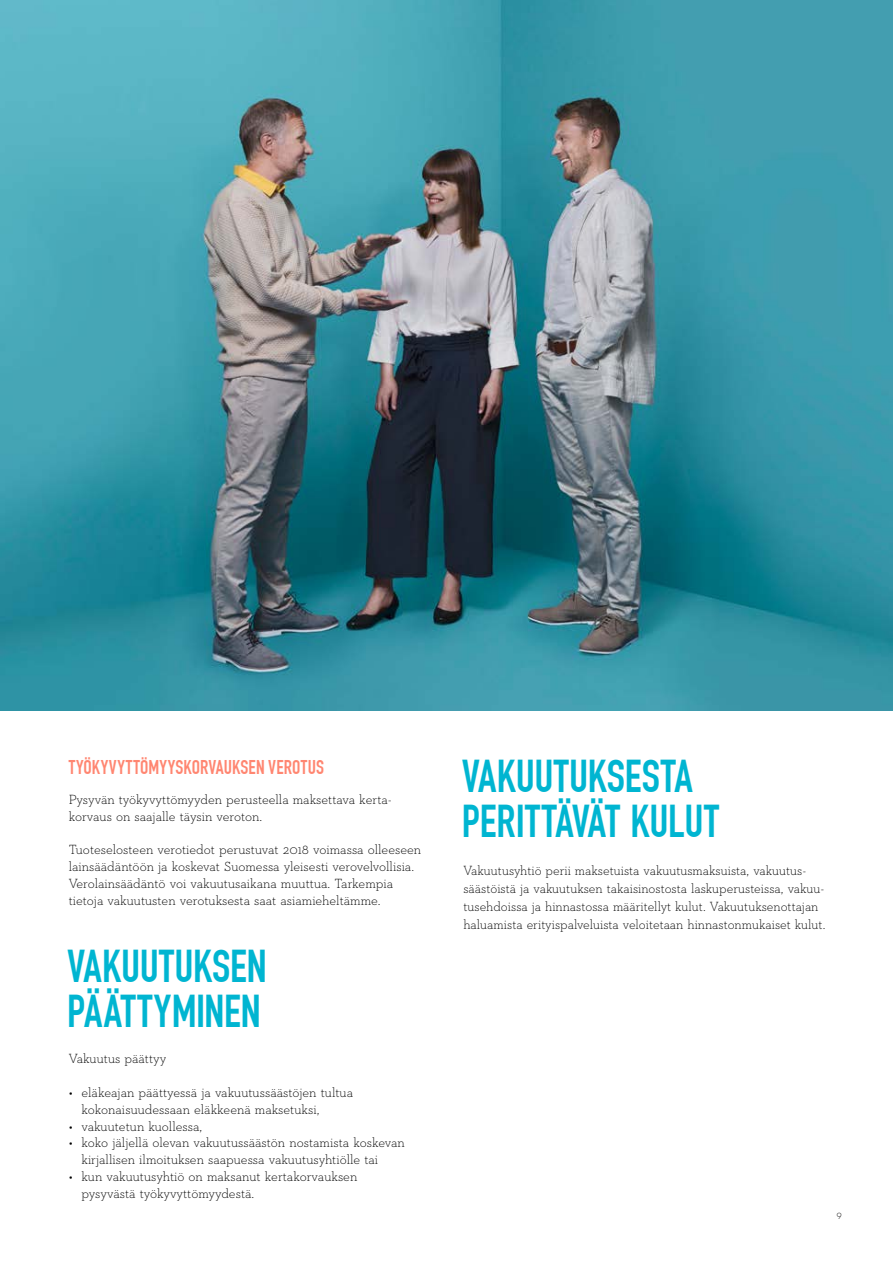
<style>
.page{position:relative;width:893px;height:1263px;background:#fff}
.page>*{position:absolute;margin:0;border:0;box-sizing:border-box;transform-origin:0 0}
.t1{font:700 45px/45px "DIN Condensed";letter-spacing:-.005em;color:#00b5d1}
.t2{font:700 19.5px "DIN Condensed";letter-spacing:.01em;color:#ff8671}
.t3{font:300 13.5px/16.8px "Neutraface Slab Text";letter-spacing:-.005em;color:#000}
.t4{font:300 10.5px "Neutraface Slab Text";color:#000}
</style>
<div class="page">
<img style="left:0;top:0;width:893px;height:710px">
<h2 class="t2" style="left:69px;top:755px;width:257px">TYÖKYVYTTÖMYYSKORVAUKSEN VEROTUS</h2>
<p class="t3" style="left:69px;top:791px;width:323px">Pysyvän työkyvyttömyyden perusteella maksettava kerta&shy;korvaus on saajalle täysin veroton.</p>
<p class="t3" style="left:69px;top:841px;width:354px">Tuoteselosteen verotiedot perustuvat 2018 voimassa olleeseen lainsäädäntöön ja koskevat Suomessa yleisesti verovelvollisia.<br>Verolainsäädäntö voi vakuutusaikana muuttua. Tarkempia tietoja vakuutusten verotuksesta saat asiamieheltämme.</p>
<h1 class="t1" style="left:67px;top:944px;width:201px">VAKUUTUKSEN<br>PÄÄTTYMINEN</h1>
<p class="t3" style="left:69px;top:1050px;width:99px">Vakuutus päättyy</p>
<p class="t3" style="left:81px;top:1084px;width:273px;text-indent:-13px">• eläkeajan päättyessä ja vakuutussäästöjen tultua kokonaisuudessaan eläkkeenä maksetuksi,</p>
<p class="t3" style="left:69px;top:1117px;width:135px">• vakuutetun kuollessa,</p>
<p class="t3" style="left:81px;top:1134px;width:325px;text-indent:-13px">• koko jäljellä olevan vakuutussäästön nostamista koskevan kirjallisen ilmoituksen saapuessa vakuutusyhtiölle tai</p>
<p class="t3" style="left:81px;top:1168px;width:277px;text-indent:-13px">• kun vakuutusyhtiö on maksanut kertakorvauksen pysyvästä työkyvyttömyydestä.</p>
<h1 class="t1" style="left:462px;top:754px;width:259px">VAKUUTUKSESTA<br>PERITTÄVÄT KULUT</h1>
<p class="t3" style="left:463px;top:861px;width:362px;line-height:18px">Vakuutusyhtiö perii maksetuista vakuutusmaksuista, vakuutus&shy;säästöistä ja vakuutuksen takaisinostosta laskuperusteissa, vakuu&shy;tusehdoissa ja hinnastossa määritellyt kulut. Vakuutuksenottajan haluamista erityispalveluista veloitetaan hinnastonmukaiset kulut.</p>
<p class="t4" style="left:836px;top:1208px;width:7px">9</p>
</div>
